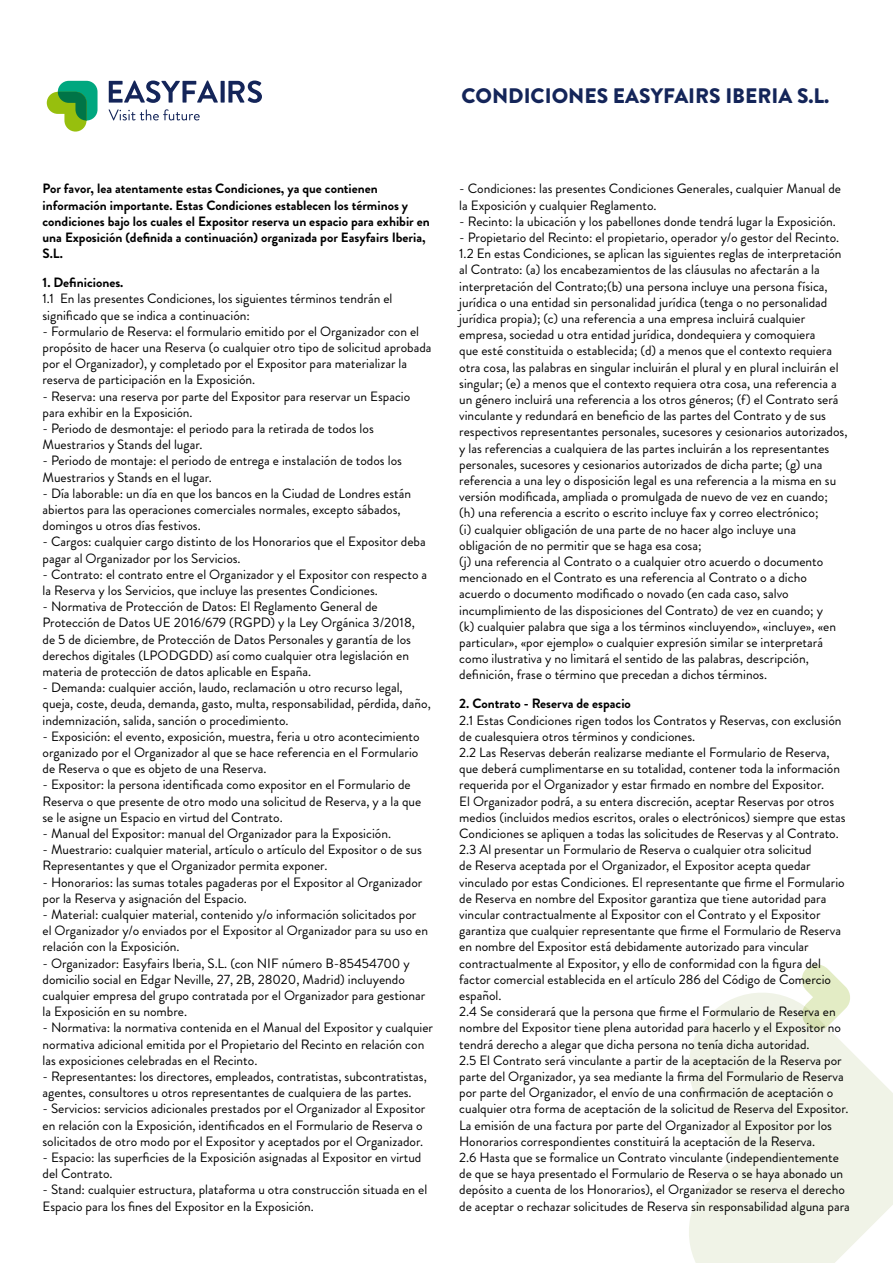
<style>
.page{position:relative;width:893px;height:1263px;background:#fff}
.page>*{position:absolute;margin:0;border:0;box-sizing:border-box;transform-origin:0 0}
.t1{font:900 21px "Brandon Grotesque";color:#142559}
.t2{font:13.5px/16.2px "Brandon Grotesque";color:#000}
.t3{font:700 13.5px/16.2px "Brandon Grotesque";color:#000}
</style>
<div class="page">
<svg style="left:689px;top:993px;width:204px;height:270px;fill:#f0f3e7"></svg>
<svg style="left:800px;top:964px;width:52px;height:67px"></svg>
<svg style="left:109px;top:109px;width:91px;height:11px"></svg>
<svg style="left:109px;top:81px;width:109px;height:22px"></svg>
<svg style="left:221px;top:81px;width:4px;height:22px"></svg>
<svg style="left:228px;top:81px;width:34px;height:22px"></svg>
<svg style="left:47px;top:81px;width:51px;height:51px"></svg>
<h1 class="t1" style="left:461px;top:81px;width:369px">CONDICIONES EASYFAIRS IBERIA S.L.</h1>
<p class="t3" style="left:43px;top:181px;width:389px">Por favor, lea atentamente estas Condiciones, ya que contienen información importante. Estas Condiciones establecen los términos y condiciones bajo los cuales el Expositor reserva un espacio para exhibir en una Exposición (definida a continuación) organizada por Easyfairs Iberia, S.L.</p>
<p class="t3" style="left:43px;top:275px;width:82px">1. Definiciones.</p>
<p class="t2" style="left:43px;top:291px;width:351px">1.1 En las presentes Condiciones, los siguientes términos tendrán el significado que se indica a continuación:</p>
<p class="t2" style="left:43px;top:323px;width:391px">- Formulario de Reserva: el formulario emitido por el Organizador con el propósito de hacer una Reserva (o cualquier otro tipo de solicitud aprobada por el Organizador), y completado por el Expositor para materializar la reserva de participación en la Exposición.</p>
<p class="t2" style="left:43px;top:388px;width:369px">- Reserva: una reserva por parte del Expositor para reservar un Espacio para exhibir en la Exposición.</p>
<p class="t2" style="left:43px;top:420px;width:333px">- Periodo de desmontaje: el periodo para la retirada de todos los<br>Muestrarios y Stands del lugar.</p>
<p class="t2" style="left:43px;top:453px;width:361px">- Periodo de montaje: el periodo de entrega e instalación de todos los<br>Muestrarios y Stands en el lugar.</p>
<p class="t2" style="left:43px;top:485px;width:370px">- Día laborable: un día en que los bancos en la Ciudad de Londres están abiertos para las operaciones comerciales normales, excepto sábados, domingos u otros días festivos.</p>
<p class="t2" style="left:43px;top:534px;width:385px">- Cargos: cualquier cargo distinto de los Honorarios que el Expositor deba pagar al Organizador por los Servicios.</p>
<p class="t2" style="left:43px;top:566px;width:386px">- Contrato: el contrato entre el Organizador y el Expositor con respecto a la Reserva y los Servicios, que incluye las presentes Condiciones.</p>
<p class="t2" style="left:43px;top:599px;width:374px">- Normativa de Protección de Datos: El Reglamento General de Protección de Datos UE 2016/679 (RGPD) y la Ley Orgánica 3/2018, de 5 de diciembre, de Protección de Datos Personales y garantía de los derechos digitales (LPODGDD) así como cualquier otra legislación en materia de protección de datos aplicable en España.</p>
<p class="t2" style="left:43px;top:680px;width:390px">- Demanda: cualquier acción, laudo, reclamación u otro recurso legal, queja, coste, deuda, demanda, gasto, multa, responsabilidad, pérdida, daño, indemnización, salida, sanción o procedimiento.</p>
<p class="t2" style="left:43px;top:728px;width:379px;text-align:justify">- Exposición: el evento, exposición, muestra, feria u otro acontecimiento organizado por el Organizador al que se hace referencia en el Formulario de Reserva o que es objeto de una Reserva.</p>
<p class="t2" style="left:43px;top:777px;width:380px">- Expositor: la persona identificada como expositor en el Formulario de<br>Reserva o que presente de otro modo una solicitud de Reserva, y a la que se le asigne un Espacio en virtud del Contrato.</p>
<p class="t2" style="left:43px;top:825px;width:350px">- Manual del Expositor: manual del Organizador para la Exposición.</p>
<p class="t2" style="left:43px;top:842px;width:381px">- Muestrario: cualquier material, artículo o artículo del Expositor o de sus<br>Representantes y que el Organizador permita exponer.</p>
<p class="t2" style="left:43px;top:874px;width:381px">- Honorarios: las sumas totales pagaderas por el Expositor al Organizador por la Reserva y asignación del Espacio.</p>
<p class="t2" style="left:43px;top:906px;width:387px">- Material: cualquier material, contenido y/o información solicitados por el Organizador y/o enviados por el Expositor al Organizador para su uso en relación con la Exposición.</p>
<p class="t2" style="left:43px;top:955px;width:384px">- Organizador: Easyfairs Iberia, S.L. (con NIF número B-85454700 y domicilio social en Edgar Neville, 27, 2B, 28020, Madrid) incluyendo cualquier empresa del grupo contratada por el Organizador para gestionar la Exposición en su nombre.</p>
<p class="t2" style="left:43px;top:1020px;width:392px">- Normativa: la normativa contenida en el Manual del Expositor y cualquier normativa adicional emitida por el Propietario del Recinto en relación con las exposiciones celebradas en el Recinto.</p>
<p class="t2" style="left:43px;top:1068px;width:386px">- Representantes: los directores, empleados, contratistas, subcontratistas, agentes, consultores u otros representantes de cualquiera de las partes.</p>
<p class="t2" style="left:43px;top:1101px;width:384px">- Servicios: servicios adicionales prestados por el Organizador al Expositor en relación con la Exposición, identificados en el Formulario de Reserva o solicitados de otro modo por el Expositor y aceptados por el Organizador.</p>
<p class="t2" style="left:43px;top:1149px;width:380px">- Espacio: las superficies de la Exposición asignadas al Expositor en virtud del Contrato.</p>
<p class="t2" style="left:43px;top:1182px;width:386px">- Stand: cualquier estructura, plataforma u otra construcción situada en el<br>Espacio para los fines del Expositor en la Exposición.</p>
<p class="t2" style="left:459px;top:181px;width:383px">- Condiciones: las presentes Condiciones Generales, cualquier Manual de la Exposición y cualquier Reglamento.</p>
<p class="t2" style="left:459px;top:213px;width:378px">- Recinto: la ubicación y los pabellones donde tendrá lugar la Exposición.</p>
<p class="t2" style="left:459px;top:229px;width:390px">- Propietario del Recinto: el propietario, operador y/o gestor del Recinto.<br>1.2 En estas Condiciones, se aplican las siguientes reglas de interpretación al Contrato: (a) los encabezamientos de las cláusulas no afectarán a la interpretación del Contrato;(b) una persona incluye una persona física, jurídica o una entidad sin personalidad jurídica (tenga o no personalidad jurídica propia); (c) una referencia a una empresa incluirá cualquier empresa, sociedad u otra entidad jurídica, dondequiera y comoquiera<br>que esté constituida o establecida; (d) a menos que el contexto requiera otra cosa, las palabras en singular incluirán el plural y en plural incluirán el singular; (e) a menos que el contexto requiera otra cosa, una referencia a un género incluirá una referencia a los otros géneros; (f) el Contrato será vinculante y redundará en beneficio de las partes del Contrato y de sus respectivos representantes personales, sucesores y cesionarios autorizados, y las referencias a cualquiera de las partes incluirán a los representantes personales, sucesores y cesionarios autorizados de dicha parte; (g) una referencia a una ley o disposición legal es una referencia a la misma en su versión modificada, ampliada o promulgada de nuevo de vez en cuando;<br>(h) una referencia a escrito o escrito incluye fax y correo electrónico;<br>(i) cualquier obligación de una parte de no hacer algo incluye una obligación de no permitir que se haga esa cosa;<br>(j) una referencia al Contrato o a cualquier otro acuerdo o documento mencionado en el Contrato es una referencia al Contrato o a dicho acuerdo o documento modificado o novado (en cada caso, salvo incumplimiento de las disposiciones del Contrato) de vez en cuando; y<br>(k) cualquier palabra que siga a los términos «incluyendo», «incluye», «en particular», «por ejemplo» o cualquier expresión similar se interpretará como ilustrativa y no limitará el sentido de las palabras, descripción, definición, frase o término que precedan a dichos términos.</p>
<p class="t3" style="left:459px;top:696px;width:173px">2. Contrato - Reserva de espacio</p>
<p class="t2" style="left:459px;top:712px;width:392px">2.1 Estas Condiciones rigen todos los Contratos y Reservas, con exclusión de cualesquiera otros términos y condiciones.<br>2.2 Las Reservas deberán realizarse mediante el Formulario de Reserva, que deberá cumplimentarse en su totalidad, contener toda la información requerida por el Organizador y estar firmado en nombre del Expositor.<br>El Organizador podrá, a su entera discreción, aceptar Reservas por otros medios (incluidos medios escritos, orales o electrónicos) siempre que estas Condiciones se apliquen a todas las solicitudes de Reservas y al Contrato.<br>2.3 Al presentar un Formulario de Reserva o cualquier otra solicitud<br>de Reserva aceptada por el Organizador, el Expositor acepta quedar vinculado por estas Condiciones. El representante que firme el Formulario de Reserva en nombre del Expositor garantiza que tiene autoridad para vincular contractualmente al Expositor con el Contrato y el Expositor garantiza que cualquier representante que firme el Formulario de Reserva en nombre del Expositor está debidamente autorizado para vincular contractualmente al Expositor, y ello de conformidad con la figura del factor comercial establecida en el artículo 286 del Código de Comercio español.<br>2.4 Se considerará que la persona que firme el Formulario de Reserva en nombre del Expositor tiene plena autoridad para hacerlo y el Expositor no tendrá derecho a alegar que dicha persona no tenía dicha autoridad.<br>2.5 El Contrato será vinculante a partir de la aceptación de la Reserva por parte del Organizador, ya sea mediante la firma del Formulario de Reserva por parte del Organizador, el envío de una confirmación de aceptación o cualquier otra forma de aceptación de la solicitud de Reserva del Expositor.<br>La emisión de una factura por parte del Organizador al Expositor por los Honorarios correspondientes constituirá la aceptación de la Reserva.<br>2.6 Hasta que se formalice un Contrato vinculante (independientemente de que se haya presentado el Formulario de Reserva o se haya abonado un depósito a cuenta de los Honorarios), el Organizador se reserva el derecho de aceptar o rechazar solicitudes de Reserva sin responsabilidad alguna para</p>
</div>
